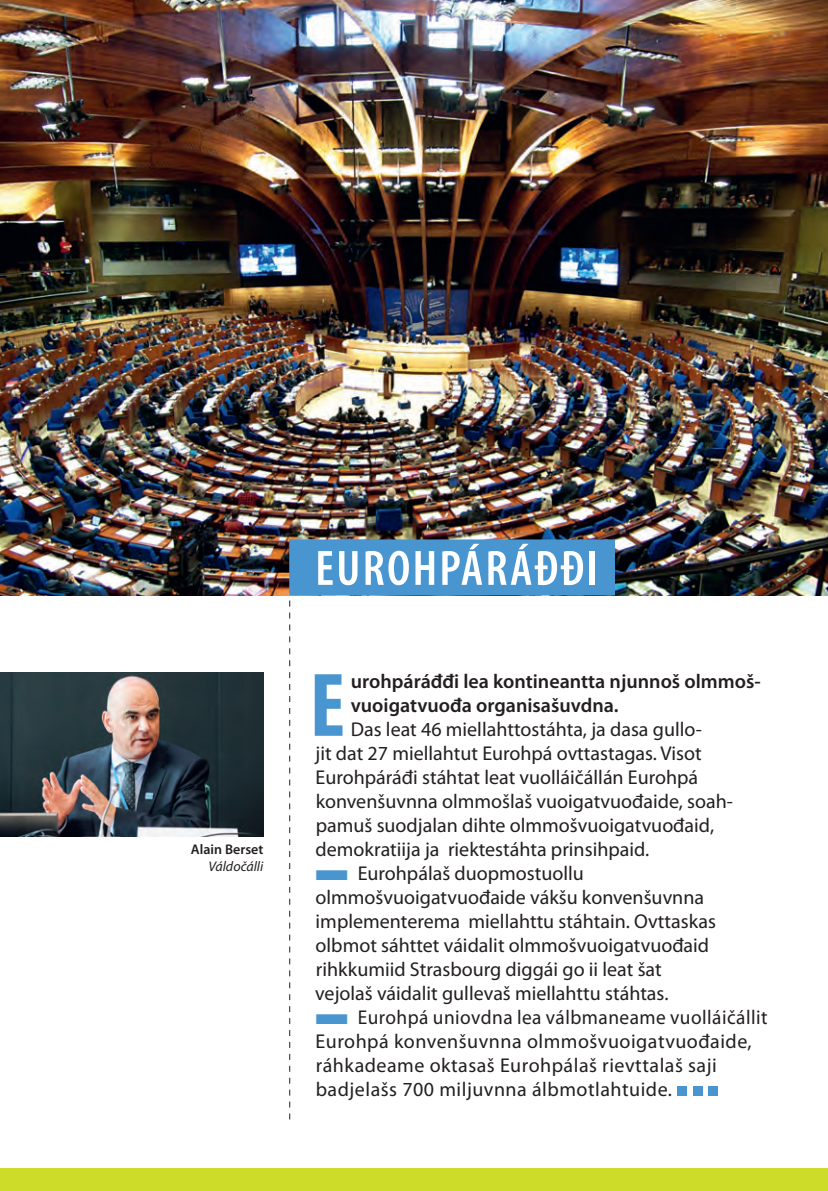
<style>
.page{position:relative;width:828px;height:1191px;background:#fff}
.page>*{position:absolute;margin:0;border:0;box-sizing:border-box;transform-origin:0 0}
.t1{font:700 condensed 91.2px "Myriad Pro";color:#4895d0}
.t2{font:600 condensed 50px "Myriad Pro";letter-spacing:.045em;color:#fff}
.t3{font:20px/24px "Myriad Pro";color:#231f20}
.t4{font:20px/24px "Myriad Pro";letter-spacing:.025em;color:#231f20}
.t5{font:600 20px/24px "Myriad Pro";color:#231f20}
.t6{font:600 14px "Myriad Pro";color:#231f20}
.t7{font:italic 14px "Myriad Pro";color:#231f20}
.s1{color:#4895d0}
</style>
<div class="page">
<img style="left:0;top:0;width:828px;height:595px">
<div style="left:677px;top:1086px;width:10px;height:10px;background:#4895d0"></div>
<div style="left:692px;top:1086px;width:10px;height:10px;background:#4895d0"></div>
<div style="left:708px;top:1086px;width:10px;height:10px;background:#4895d0"></div>
<div style="left:289px;top:539px;width:326px;height:56px;background:#4895d0"></div>
<svg style="left:289px;top:600px;width:1px;height:519px"></svg>
<div style="left:0;top:1168px;width:828px;height:23px;background:#cddc28"></div>
<img style="left:0;top:673px;width:263px;height:163px">
<p class="t6" style="left:191px;top:840px;width:74px">Alain Berset</p>
<p class="t7" style="left:208px;top:857px;width:56px">Váldočálli</p>
<h2 class="t2" style="left:315px;top:537px;width:284px">EUROHPÁRÁĐĐI</h2>
<h1 class="t1" style="left:309px;top:648px;width:37px">E</h1>
<p class="t5" style="left:351px;top:668px;width:411px">urohpáráđđi lea kontineantta njunnoš olmmoš&shy;vuoigatvuođa organisašuvdna.</p>
<p class="t3" style="left:315px;top:717px;width:419px;text-indent:35px">Das leat 46 miellahttostáhta, ja dasa gullo-<br>jit dat 27 miellahtut Eurohpá ovttastagas. Visot Eurohpáráđi stáhtat leat vuolláičállán Eurohpá konvenšuvnna olmmošlaš vuoigatvuođaide, soah&shy;pamuš suodjalan dihte olmmošvuoigatvuođaid, demokratiija ja riektestáhta prinsihpaid.</p>
<p class="t3" style="left:315px;top:861px;width:403px"><span class="s1">■</span> Eurohpálaš duopmostuollu olmmošvuoigatvuođaide vákšu konvenšuvnna implementerema miellahttu stáhtain. Ovttaskas olbmot sáhttet váidalit olmmošvuoigatvuođaid rihkkumiid Strasbourg diggái go ii leat šat vejolaš váidalit gullevaš miellahttu stáhtas.</p>
<p class="t4" style="left:315px;top:1005px;width:454px"><span class="s1">■</span> Eurohpá uniovdna lea válbmaneame vuolláičállit Eurohpá konvenšuvnna olmmošvuoigatvuođaide, ráhkadeame oktasaš Eurohpálaš rievttalaš saji badjelašs 700 miljuvnna álbmotlahtuide.</p>
</div>
